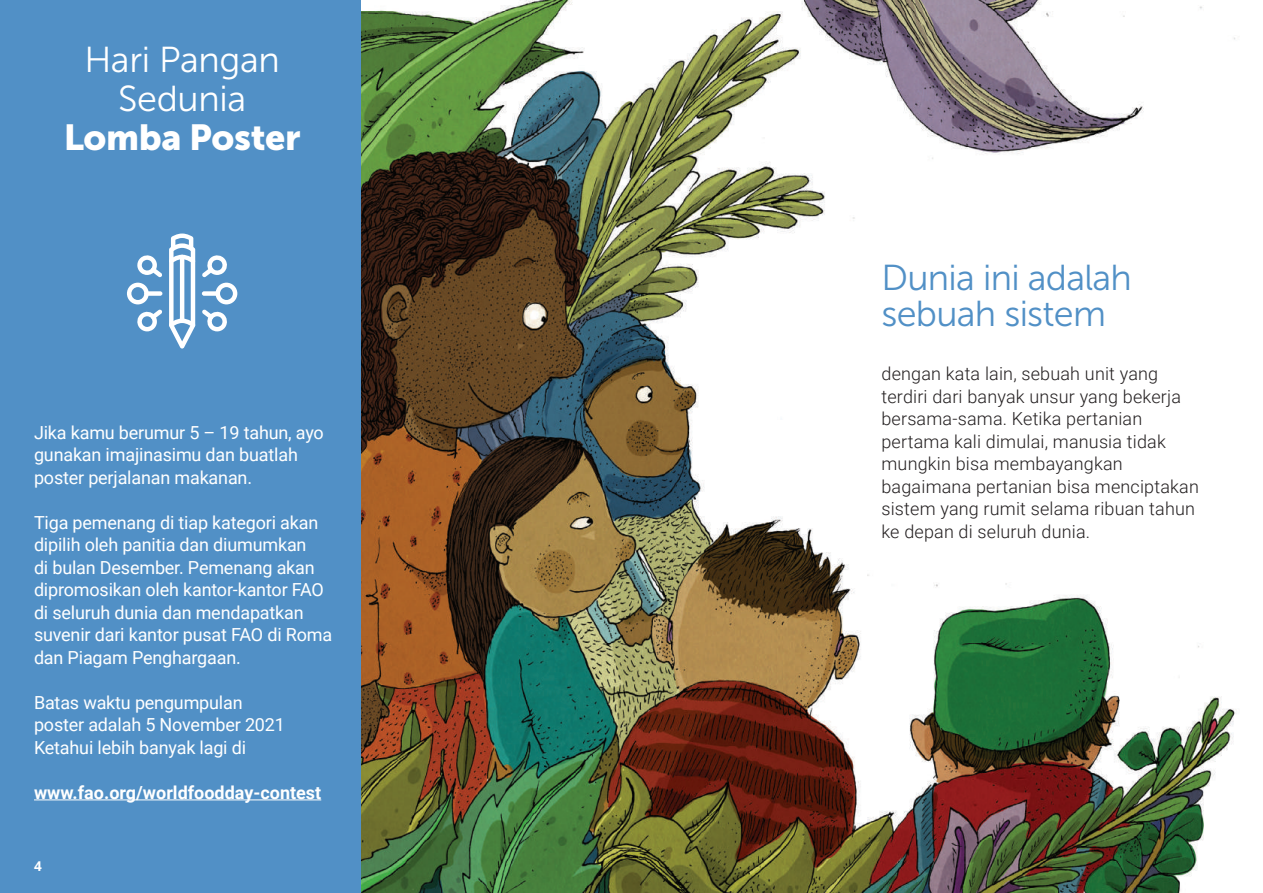
<style>
.page{position:relative;width:1263px;height:893px;background:#fff}
.page>*{position:absolute;margin:0;border:0;box-sizing:border-box;transform-origin:0 0}
.t1{font:36px/36px "Museo Sans 300";letter-spacing:-.02em;color:#5190c6}
.t2{font:36px/39px "Museo Sans 300";letter-spacing:-.01em;color:#fff;text-align:center}
.t3{font:36px "Museo Sans 900";letter-spacing:-.01em;color:#fff}
.t4{font:18px/22.5px "Roboto";letter-spacing:-.01em;color:#fff}
.t5{font:300 18px/22.5px "Roboto";letter-spacing:.01em;color:#231f20}
.t6{font:700 18px "Roboto";color:#fff}
.t7{font:700 13.5px "Open Sans";color:#fff}
</style>
<div class="page">
<img style="left:360px;top:0;width:877px;height:893px">
<div style="left:0;top:0;width:360px;height:893px;background:#5190c6"></div>
<hr style="left:34px;top:799px;width:287px;height:1px;background:#fff">
<svg style="left:137px;top:255px;width:25px;height:22px"></svg>
<svg style="left:202px;top:255px;width:25px;height:22px"></svg>
<svg style="left:127px;top:283px;width:35px;height:48px"></svg>
<svg style="left:202px;top:283px;width:35px;height:48px"></svg>
<svg style="left:169px;top:234px;width:26px;height:115px"></svg>
<h1 class="t2" style="left:84px;top:40px;width:197px">Hari Pangan<br>Sedunia</h1>
<h1 class="t3" style="left:64px;top:117px;width:238px">Lomba Poster</h1>
<p class="t4" style="left:34px;top:420px;width:291px">Jika kamu berumur 5 – 19 tahun, ayo gunakan imajinasimu dan buatlah poster perjalanan makanan.</p>
<p class="t4" style="left:34px;top:510px;width:300px">Tiga pemenang di tiap kategori akan dipilih oleh panitia dan diumumkan<br>di bulan Desember. Pemenang akan dipromosikan oleh kantor-kantor FAO di seluruh dunia dan mendapatkan suvenir dari kantor pusat FAO di Roma dan Piagam Penghargaan.</p>
<p class="t4" style="left:34px;top:690px;width:252px">Batas waktu pengumpulan poster adalah 5 November 2021<br>Ketahui lebih banyak lagi di</p>
<p class="t6" style="left:34px;top:780px;width:289px">www.fao.org/worldfoodday-contest</p>
<p class="t7" style="left:34px;top:856px;width:9px">4</p>
<h1 class="t1" style="left:881px;top:260px;width:252px">Dunia ini adalah sebuah sistem</h1>
<p class="t5" style="left:881px;top:362px;width:319px">dengan kata lain, sebuah unit yang terdiri dari banyak unsur yang bekerja bersama-sama. Ketika pertanian pertama kali dimulai, manusia tidak mungkin bisa membayangkan bagaimana pertanian bisa menciptakan sistem yang rumit selama ribuan tahun ke depan di seluruh dunia.</p>
</div>
